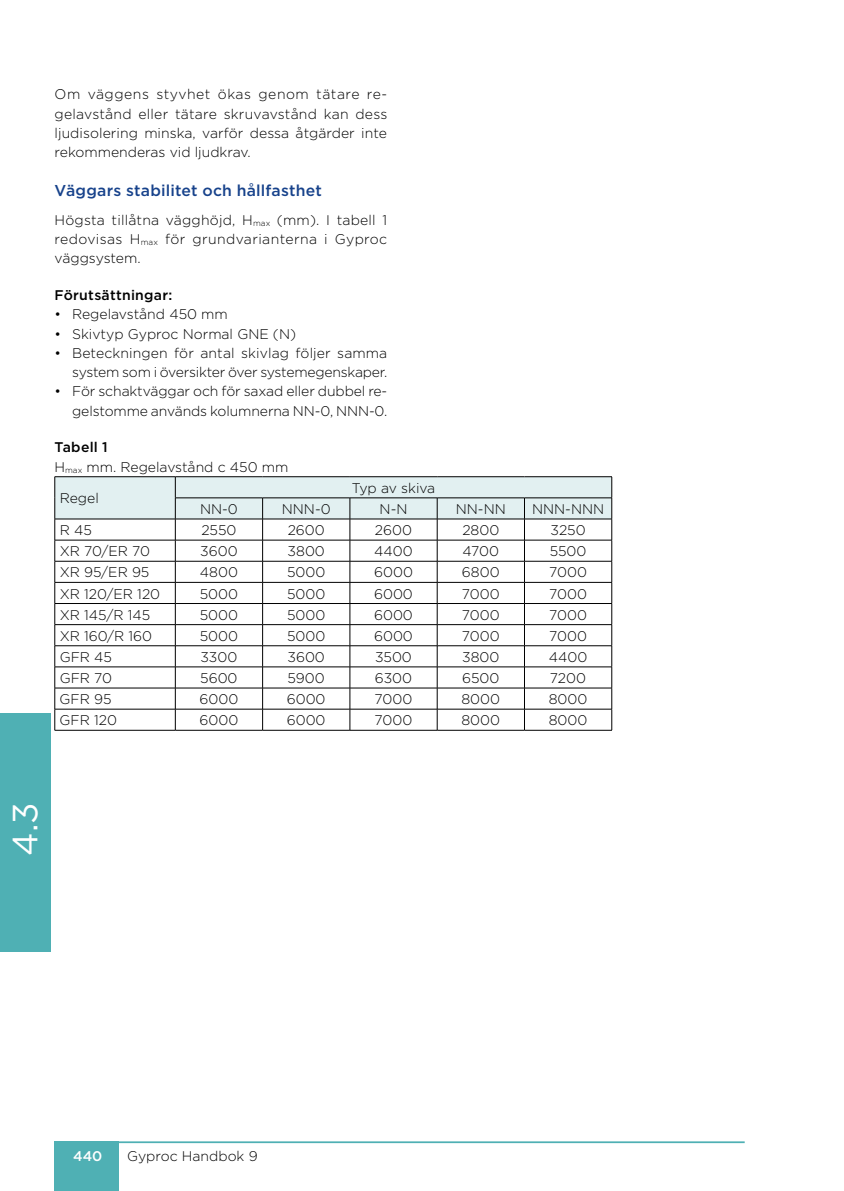
<style>
.page{position:relative;width:844px;height:1191px;background:#fff}
.page>*{position:absolute;margin:0;border:0;box-sizing:border-box;transform-origin:0 0}
.t1{font:35px "Gotham";color:#fff}
.t2{font:500 15.75px "Gotham";letter-spacing:.015em;color:#17428b}
.t3{font:300 14px/19.2px "Gotham";color:#000;text-align:justify}
.t4{font:500 14px "Gotham";letter-spacing:.02em;color:#000}
.t5{font:500 14px "Gotham";color:#fff}
.s1{font-weight:500}
</style>
<div class="page">
<div style="left:0;top:713px;width:51px;height:238px;background:#4fb0b4"></div>
<hr style="left:55px;top:1141px;width:689px;height:2px;background:#4fb0b4">
<div style="left:55px;top:1141px;width:64px;height:50px;background:#4fb0b4"></div>
<hr style="left:55px;top:476px;width:120px;height:1px;background:#000">
<hr style="left:175px;top:476px;width:87px;height:1px;background:#000">
<hr style="left:262px;top:476px;width:88px;height:1px;background:#000">
<hr style="left:350px;top:476px;width:87px;height:1px;background:#000">
<hr style="left:437px;top:476px;width:87px;height:1px;background:#000">
<hr style="left:524px;top:476px;width:87px;height:1px;background:#000">
<hr style="left:55px;top:730px;width:120px;height:1px;background:#000">
<hr style="left:175px;top:730px;width:87px;height:1px;background:#000">
<hr style="left:262px;top:730px;width:88px;height:1px;background:#000">
<hr style="left:350px;top:730px;width:87px;height:1px;background:#000">
<hr style="left:437px;top:730px;width:87px;height:1px;background:#000">
<hr style="left:524px;top:730px;width:87px;height:1px;background:#000">
<svg style="left:54px;top:477px;width:558px;height:253px"></svg>
<p class="t3" style="left:55px;top:84px;width:334px">Om väggens styvhet ökas genom tätare re&shy;gelavstånd eller tätare skruvavstånd kan dess ljudisolering minska, varför dessa åtgärder inte rekommenderas vid ljudkrav.</p>
<p class="t2" style="left:55px;top:180px;width:269px">Väggars stabilitet och hållfasthet</p>
<p class="t3" style="left:55px;top:210px;width:334px">Högsta tillåtna vägghöjd, H<sub>max</sub> (mm). I tabell 1 redovisas H<sub>max</sub> för grundvarianterna i Gyproc väggsystem.</p>
<p class="t4" style="left:55px;top:286px;width:119px">Förutsättningar:</p>
<p class="t3" style="left:55px;top:304px;width:175px">• Regelavstånd 450 mm</p>
<p class="t3" style="left:55px;top:323px;width:243px">• Skivtyp Gyproc Normal GNE (N)</p>
<p class="t3" style="left:55px;top:343px;width:334px;text-align:right">• Beteckningen för antal skivlag följer samma system som i översikter över systemegenskaper.</p>
<p class="t3" style="left:55px;top:381px;width:334px;text-align:right">• För schaktväggar och för saxad eller dubbel re&shy;gelstomme används kolumnerna NN-0, NNN-0.</p>
<p class="t3" style="left:55px;top:437px;width:235px"><span class="s1">Tabell 1<br></span>H<sub>max</sub> mm. Regelavstånd c 450 mm</p>
<p class="t3" style="left:60px;top:488px;width:41px">Regel</p>
<p class="t3" style="left:351px;top:478px;width:85px">Typ av skiva</p>
<p class="t3" style="left:200px;top:499px;width:39px">NN-0</p>
<p class="t3" style="left:282px;top:499px;width:50px">NNN-0</p>
<p class="t3" style="left:379px;top:499px;width:29px">N-N</p>
<p class="t3" style="left:455px;top:499px;width:51px">NN-NN</p>
<p class="t3" style="left:532px;top:499px;width:74px">NNN-NNN</p>
<p class="t3" style="left:60px;top:520px;width:34px">R 45</p>
<p class="t3" style="left:201px;top:520px;width:37px">2550</p>
<p class="t3" style="left:287px;top:520px;width:39px">2600</p>
<p class="t3" style="left:375px;top:520px;width:39px">2600</p>
<p class="t3" style="left:462px;top:520px;width:38px">2800</p>
<p class="t3" style="left:550px;top:520px;width:37px">3250</p>
<p class="t3" style="left:60px;top:541px;width:92px">XR 70/ER 70</p>
<p class="t3" style="left:200px;top:541px;width:39px">3600</p>
<p class="t3" style="left:287px;top:541px;width:39px">3800</p>
<p class="t3" style="left:374px;top:541px;width:40px">4400</p>
<p class="t3" style="left:462px;top:541px;width:38px">4700</p>
<p class="t3" style="left:549px;top:541px;width:38px">5500</p>
<p class="t3" style="left:60px;top:562px;width:91px">XR 95/ER 95</p>
<p class="t3" style="left:200px;top:562px;width:39px">4800</p>
<p class="t3" style="left:287px;top:562px;width:40px">5000</p>
<p class="t3" style="left:374px;top:562px;width:40px">6000</p>
<p class="t3" style="left:462px;top:562px;width:39px">6800</p>
<p class="t3" style="left:549px;top:562px;width:39px">7000</p>
<p class="t3" style="left:60px;top:583px;width:102px">XR 120/ER 120</p>
<p class="t3" style="left:200px;top:583px;width:40px">5000</p>
<p class="t3" style="left:287px;top:583px;width:40px">5000</p>
<p class="t3" style="left:374px;top:583px;width:40px">6000</p>
<p class="t3" style="left:462px;top:583px;width:39px">7000</p>
<p class="t3" style="left:549px;top:583px;width:39px">7000</p>
<p class="t3" style="left:60px;top:605px;width:92px">XR 145/R 145</p>
<p class="t3" style="left:200px;top:605px;width:40px">5000</p>
<p class="t3" style="left:287px;top:605px;width:40px">5000</p>
<p class="t3" style="left:374px;top:605px;width:40px">6000</p>
<p class="t3" style="left:462px;top:605px;width:39px">7000</p>
<p class="t3" style="left:549px;top:605px;width:39px">7000</p>
<p class="t3" style="left:60px;top:626px;width:94px">XR 160/R 160</p>
<p class="t3" style="left:200px;top:626px;width:40px">5000</p>
<p class="t3" style="left:287px;top:626px;width:40px">5000</p>
<p class="t3" style="left:374px;top:626px;width:40px">6000</p>
<p class="t3" style="left:462px;top:626px;width:39px">7000</p>
<p class="t3" style="left:549px;top:626px;width:39px">7000</p>
<p class="t3" style="left:60px;top:647px;width:54px">GFR 45</p>
<p class="t3" style="left:200px;top:647px;width:38px">3300</p>
<p class="t3" style="left:287px;top:647px;width:39px">3600</p>
<p class="t3" style="left:375px;top:647px;width:38px">3500</p>
<p class="t3" style="left:462px;top:647px;width:39px">3800</p>
<p class="t3" style="left:548px;top:647px;width:40px">4400</p>
<p class="t3" style="left:60px;top:668px;width:54px">GFR 70</p>
<p class="t3" style="left:200px;top:668px;width:39px">5600</p>
<p class="t3" style="left:287px;top:668px;width:39px">5900</p>
<p class="t3" style="left:375px;top:668px;width:39px">6300</p>
<p class="t3" style="left:462px;top:668px;width:39px">6500</p>
<p class="t3" style="left:550px;top:668px;width:38px">7200</p>
<p class="t3" style="left:60px;top:689px;width:53px">GFR 95</p>
<p class="t3" style="left:199px;top:689px;width:40px">6000</p>
<p class="t3" style="left:287px;top:689px;width:40px">6000</p>
<p class="t3" style="left:374px;top:689px;width:39px">7000</p>
<p class="t3" style="left:461px;top:689px;width:40px">8000</p>
<p class="t3" style="left:548px;top:689px;width:40px">8000</p>
<p class="t3" style="left:60px;top:710px;width:59px">GFR 120</p>
<p class="t3" style="left:199px;top:710px;width:40px">6000</p>
<p class="t3" style="left:287px;top:710px;width:40px">6000</p>
<p class="t3" style="left:374px;top:710px;width:39px">7000</p>
<p class="t3" style="left:461px;top:710px;width:40px">8000</p>
<p class="t3" style="left:548px;top:710px;width:40px">8000</p>
<h1 class="t1" style="left:3px;top:855px;width:55px;rotate:-90deg">4.3</h1>
<p class="t5" style="left:73px;top:1147px;width:31px">440</p>
<p class="t3" style="left:127px;top:1146px;width:132px">Gyproc Handbok 9</p>
</div>
